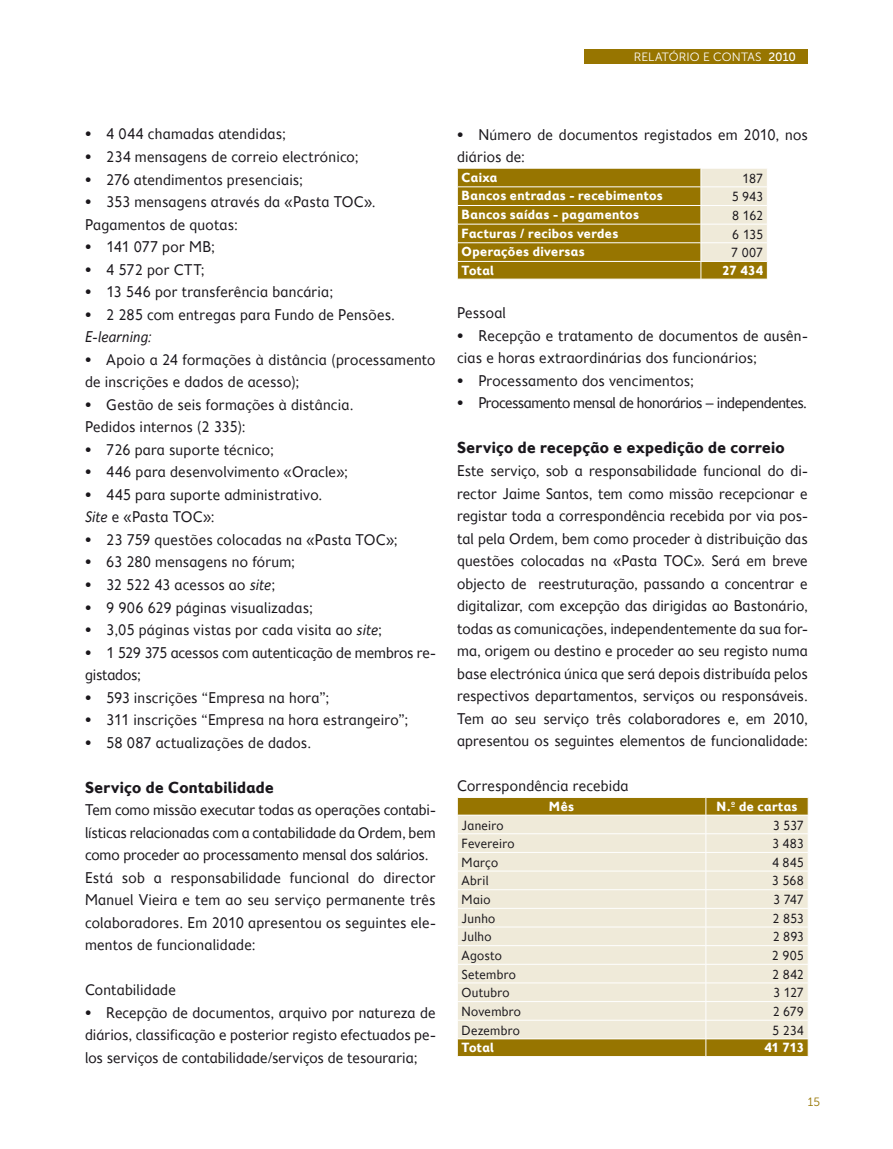
<style>
.page{position:relative;width:893px;height:1149px;background:#fff}
.page>*{position:absolute;margin:0;border:0;box-sizing:border-box;transform-origin:0 0}
.t1{font:700 16.5px "Fiendstar";letter-spacing:.005em;color:#1a171c}
.t2{font:15.75px/22.5px "Fiendstar";letter-spacing:-.005em;color:#1a171c}
.t3{font:15.75px/22.5px "Fiendstar";letter-spacing:-.025em;color:#1a171c}
.t4{font:15.75px "Fiendstar";letter-spacing:-.035em;color:#1a171c}
.t5{font:italic 15.75px "Fiendstar";letter-spacing:.005em;color:#1a171c}
.t6{font:13.5px "Fiendstar";letter-spacing:.005em;color:#1a171c}
.t7{font:700 13.5px "Fiendstar";letter-spacing:.01em;color:#fff}
.t8{font:12px "Museo Sans 300";letter-spacing:.01em;color:#fff}
.t9{font:12px "Museo Sans 300";color:#977500}
.s1{font-family:"Museo Sans 500"}
.s2{font-style:italic}
</style>
<div class="page">
<div style="left:585px;top:49px;width:223px;height:15px;background:#977500"></div>
<svg style="left:457px;top:168px;width:311px;height:111px;background:#ac9134"></svg>
<div style="left:458px;top:798px;width:350px;height:257px;background:#977500"></div>
<div style="left:458px;top:815px;width:350px;height:223px;background:#efead9"></div>
<svg style="left:457px;top:798px;width:1px;height:257px"></svg>
<svg style="left:706px;top:798px;width:1px;height:257px"></svg>
<svg style="left:808px;top:797px;width:1px;height:258px"></svg>
<hr style="left:457px;top:814px;width:249px;height:1px;background:#fff">
<hr style="left:706px;top:814px;width:102px;height:1px;background:#fff">
<hr style="left:457px;top:833px;width:249px;height:1px;background:#fff">
<hr style="left:706px;top:833px;width:102px;height:1px;background:#fff">
<hr style="left:457px;top:851px;width:249px;height:1px;background:#fff">
<hr style="left:706px;top:851px;width:102px;height:1px;background:#fff">
<hr style="left:457px;top:870px;width:249px;height:1px;background:#fff">
<hr style="left:706px;top:870px;width:102px;height:1px;background:#fff">
<hr style="left:457px;top:889px;width:249px;height:1px;background:#fff">
<hr style="left:706px;top:889px;width:102px;height:1px;background:#fff">
<hr style="left:457px;top:907px;width:249px;height:1px;background:#fff">
<hr style="left:706px;top:907px;width:102px;height:1px;background:#fff">
<hr style="left:457px;top:926px;width:249px;height:1px;background:#fff">
<hr style="left:706px;top:926px;width:102px;height:1px;background:#fff">
<hr style="left:457px;top:945px;width:249px;height:1px;background:#fff">
<hr style="left:706px;top:945px;width:102px;height:1px;background:#fff">
<hr style="left:457px;top:963px;width:249px;height:1px;background:#fff">
<hr style="left:706px;top:963px;width:102px;height:1px;background:#fff">
<hr style="left:457px;top:982px;width:249px;height:1px;background:#fff">
<hr style="left:706px;top:982px;width:102px;height:1px;background:#fff">
<hr style="left:457px;top:1000px;width:249px;height:1px;background:#fff">
<hr style="left:706px;top:1000px;width:102px;height:1px;background:#fff">
<hr style="left:457px;top:1019px;width:249px;height:1px;background:#fff">
<hr style="left:706px;top:1019px;width:102px;height:1px;background:#fff">
<hr style="left:457px;top:1038px;width:249px;height:1px;background:#fff">
<hr style="left:706px;top:1038px;width:102px;height:1px;background:#fff">
<p class="t8" style="left:634px;top:50px;width:164px">RELATÓRIO E CONTAS <span class="s1">2010</span></p>
<p class="t2" style="left:85px;top:123px;width:202px">• 4 044 chamadas atendidas;</p>
<p class="t2" style="left:85px;top:145px;width:275px">• 234 mensagens de correio electrónico;</p>
<p class="t2" style="left:85px;top:168px;width:220px">• 276 atendimentos presenciais;</p>
<p class="t2" style="left:85px;top:190px;width:292px">• 353 mensagens através da «Pasta TOC».<br>Pagamentos de quotas:</p>
<p class="t2" style="left:85px;top:235px;width:131px">• 141 077 por MB;</p>
<p class="t2" style="left:85px;top:258px;width:121px">• 4 572 por CTT;</p>
<p class="t2" style="left:85px;top:280px;width:250px">• 13 546 por transferência bancária;</p>
<p class="t2" style="left:85px;top:303px;width:312px">• 2 285 com entregas para Fundo de Pensões.</p>
<p class="t5" style="left:85px;top:328px;width:68px">E-learning:</p>
<p class="t2" style="left:85px;top:348px;width:352px">• Apoio a 24 formações à distância (processamento de inscrições e dados de acesso);</p>
<p class="t2" style="left:85px;top:393px;width:270px">• Gestão de seis formações à distância.<br>Pedidos internos (2 335):</p>
<p class="t2" style="left:85px;top:438px;width:190px">• 726 para suporte técnico;</p>
<p class="t2" style="left:85px;top:460px;width:264px">• 446 para desenvolvimento «Oracle»;</p>
<p class="t2" style="left:85px;top:483px;width:239px">• 445 para suporte administrativo.<br><span class="s2">Site</span> e «Pasta TOC»:</p>
<p class="t2" style="left:85px;top:528px;width:314px">• 23 759 questões colocadas na «Pasta TOC»;</p>
<p class="t2" style="left:85px;top:550px;width:212px">• 63 280 mensagens no fórum;</p>
<p class="t2" style="left:85px;top:573px;width:192px">• 32 522 43 acessos ao <span class="s2">site</span>;</p>
<p class="t2" style="left:85px;top:595px;width:229px">• 9 906 629 páginas visualizadas;</p>
<p class="t2" style="left:85px;top:618px;width:299px">• 3,05 páginas vistas por cada visita ao <span class="s2">site</span>;</p>
<p class="t3" style="left:85px;top:640px;width:352px">• 1 529 375 acessos com autenticação de membros re&shy;gistados;</p>
<p class="t2" style="left:85px;top:685px;width:246px">• 593 inscrições “Empresa na hora”;</p>
<p class="t2" style="left:85px;top:708px;width:325px">• 311 inscrições “Empresa na hora estrangeiro”;</p>
<p class="t2" style="left:85px;top:730px;width:228px">• 58 087 actualizações de dados.</p>
<p class="t1" style="left:85px;top:777px;width:191px">Serviço de Contabilidade</p>
<p class="t2" style="left:85px;top:798px;width:352px">Tem como missão executar todas as operações contabi&shy;lísticas relacionadas com a contabilidade da Ordem, bem como proceder ao processamento mensal dos salários.<br>Está sob a responsabilidade funcional do director Manuel Vieira e tem ao seu serviço permanente três colaboradores. Em 2010 apresentou os seguintes ele&shy;mentos de funcionalidade:</p>
<p class="t2" style="left:85px;top:978px;width:92px">Contabilidade</p>
<p class="t2" style="left:85px;top:1000px;width:352px;text-align:justify">• Recepção de documentos, arquivo por natureza de diários, classificação e posterior registo efectuados pe&shy;los serviços de contabilidade/serviços de tesouraria;</p>
<p class="t2" style="left:457px;top:123px;width:352px">• Número de documentos registados em 2010, nos diários de:</p>
<p class="t7" style="left:462px;top:169px;width:38px">Caixa</p>
<p class="t6" style="left:742px;top:170px;width:22px">187</p>
<p class="t7" style="left:462px;top:188px;width:203px">Bancos entradas - recebimentos</p>
<p class="t6" style="left:732px;top:189px;width:33px">5 943</p>
<p class="t7" style="left:462px;top:206px;width:179px">Bancos saídas - pagamentos</p>
<p class="t6" style="left:732px;top:208px;width:33px">8 162</p>
<p class="t7" style="left:462px;top:225px;width:158px">Facturas / recibos verdes</p>
<p class="t6" style="left:732px;top:226px;width:32px">6 135</p>
<p class="t7" style="left:462px;top:244px;width:125px">Operações diversas</p>
<p class="t6" style="left:731px;top:245px;width:33px">7 007</p>
<p class="t7" style="left:462px;top:262px;width:34px">Total</p>
<p class="t7" style="left:722px;top:262px;width:42px">27 434</p>
<p class="t2" style="left:457px;top:302px;width:51px">Pessoal</p>
<p class="t2" style="left:457px;top:324px;width:352px">• Recepção e tratamento de documentos de ausên&shy;cias e horas extraordinárias dos funcionários;</p>
<p class="t2" style="left:457px;top:369px;width:238px">• Processamento dos vencimentos;</p>
<p class="t4" style="left:457px;top:394px;width:352px">• Processamento mensal de honorários – independentes.</p>
<p class="t1" style="left:457px;top:438px;width:329px">Serviço de recepção e expedição de correio</p>
<p class="t2" style="left:457px;top:459px;width:352px;text-align:justify">Este serviço, sob a responsabilidade funcional do di&shy;rector Jaime Santos, tem como missão recepcionar e registar toda a correspondência recebida por via pos&shy;tal pela Ordem, bem como proceder à distribuição das questões colocadas na «Pasta TOC». Será em breve objecto de reestruturação, passando a concentrar e digitalizar, com excepção das dirigidas ao Bastonário, todas as comunicações, independentemente da sua for&shy;ma, origem ou destino e proceder ao seu registo numa base electrónica única que será depois distribuída pelos respectivos departamentos, serviços ou responsáveis.<br>Tem ao seu serviço três colaboradores e, em 2010, apresentou os seguintes elementos de funcionalidade:</p>
<p class="t2" style="left:457px;top:774px;width:173px">Correspondência recebida</p>
<p class="t7" style="left:549px;top:798px;width:27px">Mês</p>
<p class="t7" style="left:716px;top:798px;width:83px">N.º de cartas</p>
<p class="t6" style="left:462px;top:817px;width:44px">Janeiro</p>
<p class="t6" style="left:773px;top:817px;width:33px">3 537</p>
<p class="t6" style="left:462px;top:835px;width:55px">Fevereiro</p>
<p class="t6" style="left:772px;top:835px;width:33px">3 483</p>
<p class="t6" style="left:462px;top:854px;width:38px">Março</p>
<p class="t6" style="left:772px;top:854px;width:33px">4 845</p>
<p class="t6" style="left:462px;top:873px;width:29px">Abril</p>
<p class="t6" style="left:772px;top:873px;width:34px">3 568</p>
<p class="t6" style="left:462px;top:891px;width:31px">Maio</p>
<p class="t6" style="left:773px;top:891px;width:32px">3 747</p>
<p class="t6" style="left:462px;top:910px;width:35px">Junho</p>
<p class="t6" style="left:772px;top:910px;width:33px">2 853</p>
<p class="t6" style="left:462px;top:929px;width:32px">Julho</p>
<p class="t6" style="left:773px;top:929px;width:33px">2 893</p>
<p class="t6" style="left:462px;top:947px;width:42px">Agosto</p>
<p class="t6" style="left:772px;top:947px;width:33px">2 905</p>
<p class="t6" style="left:462px;top:966px;width:56px">Setembro</p>
<p class="t6" style="left:772px;top:966px;width:33px">2 842</p>
<p class="t6" style="left:462px;top:985px;width:50px">Outubro</p>
<p class="t6" style="left:773px;top:985px;width:32px">3 127</p>
<p class="t6" style="left:462px;top:1003px;width:61px">Novembro</p>
<p class="t6" style="left:773px;top:1003px;width:33px">2 679</p>
<p class="t6" style="left:462px;top:1022px;width:60px">Dezembro</p>
<p class="t6" style="left:772px;top:1022px;width:33px">5 234</p>
<p class="t7" style="left:462px;top:1039px;width:34px">Total</p>
<p class="t7" style="left:764px;top:1039px;width:41px">41 713</p>
<p class="t9" style="left:808px;top:1095px;width:14px">15</p>
</div>
